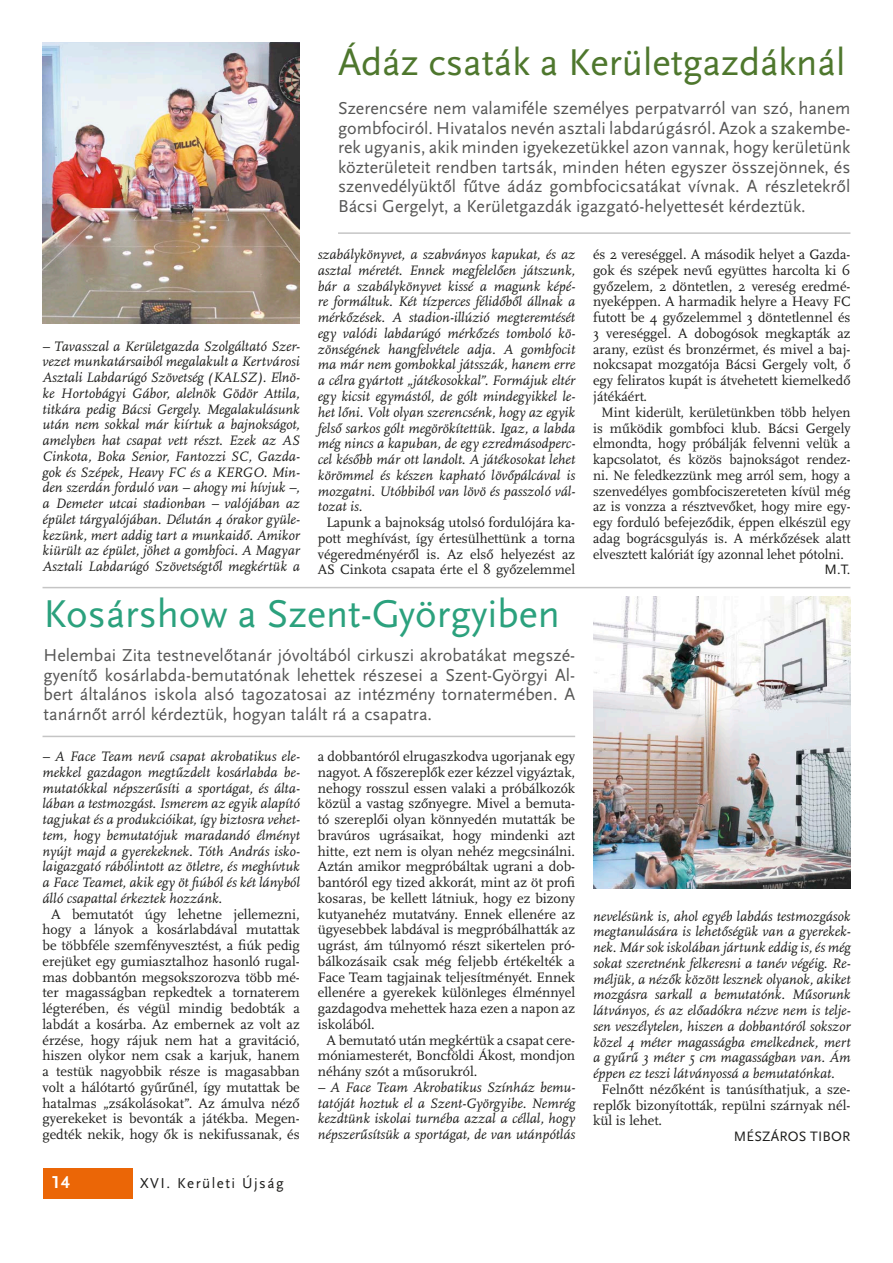
<style>
.page{position:relative;width:893px;height:1263px;background:#fff}
.page>*{position:absolute;margin:0;border:0;box-sizing:border-box;transform-origin:0 0}
.Cím_24{font:40.5px "Scala Sans Pro";color:#2ba17d}
.Cím_24-2{font:39px "Scala Sans Pro";color:#4e772d}
.Lead_13-15{font:18px/19.5px "Scala Sans Pro";color:#565655;text-align:justify}
.t1{font:700 18px "Scala Sans Pro";color:#fff}
.t2{font:15px "Scala Sans Pro";letter-spacing:.1em;color:#1c1c1a}
.Szöveg_Beljebb2p{font:14.25px/15.8px "Scala Pro";color:#1c1c1a;text-align:justify}
.Szöveg{font:italic 14.25px/15.8px "Scala Pro";color:#1c1c1a;text-align:justify}
.Szerző_jobbra{font:14.25px "Scala Sans Pro";letter-spacing:.01em;color:#1c1c1a}
.Szöveg_Beljebb2p-2{font:14.25px "Scala Sans Pro";color:#1c1c1a}
</style>
<div class="page">
<div style="left:44px;top:1168px;width:89px;height:31px;background:#eb6606"></div>
<img style="left:43px;top:43px;width:257px;height:280px">
<hr style="left:338px;top:232px;width:512px;height:2px;background:#c5c5c5">
<hr style="left:43px;top:587px;width:807px;height:1px;background:#c5c5c5">
<img style="left:593px;top:597px;width:257px;height:292px">
<hr style="left:43px;top:736px;width:532px;height:1px;background:#c5c5c5">
<p class="Szöveg" style="left:43px;top:338px;width:259px">– Tavasszal a Kerületgazda Szolgáltató Szer&shy;vezet munkatársaiból megalakult a Kertvárosi Asztali Labdarúgó Szövetség (KALSZ). Elnö&shy;ke Hortobágyi Gábor, alelnök Gödör Attila, titkára pedig Bácsi Gergely. Megalakulásunk után nem sokkal már kiírtuk a bajnokságot, amelyben hat csapat vett részt. Ezek az AS Cinkota, Boka Senior, Fantozzi SC, Gazda&shy;gok és Szépek, Heavy FC és a KERGO. Min&shy;den szerdán forduló van – ahogy mi hívjuk –, a Demeter utcai stadionban – valójában az épület tárgyalójában. Délután 4 órakor gyüle&shy;kezünk, mert addig tart a munkaidő. Amikor kiürült az épület, jöhet a gombfoci. A Magyar Asztali Labdarúgó Szövetségtől megkértük a</p>
<p class="Cím_24-2" style="left:338px;top:40px;width:509px">Ádáz csaták a Kerületgazdáknál</p>
<p class="Lead_13-15" style="left:338px;top:99px;width:514px">Szerencsére nem valamiféle személyes perpatvarról van szó, hanem gombfociról. Hivatalos nevén asztali labdarúgásról. Azok a szakembe&shy;rek ugyanis, akik minden igyekezetükkel azon vannak, hogy kerületünk közterületeit rendben tartsák, minden héten egyszer összejönnek, és szenvedélyüktől fűtve ádáz gombfocicsatákat vívnak. A részletekről Bácsi Gergelyt, a Kerületgazdák igazgató-helyettesét kérdeztük.</p>
<p class="Szöveg" style="left:318px;top:247px;width:259px">szabálykönyvet, a szabványos kapukat, és az asztal méretét. Ennek megfelelően játszunk, bár a szabálykönyvet kissé a magunk képé&shy;re formáltuk. Két tízperces félidőből állnak a mérkőzések. A stadion-illúzió megteremtését egy valódi labdarúgó mérkőzés tomboló kö&shy;zönségének hangfelvétele adja. A gombfocit ma már nem gombokkal játsszák, hanem erre a célra gyártott „játékosokkal”. Formájuk eltér egy kicsit egymástól, de gólt mindegyikkel le&shy;het lőni. Volt olyan szerencsénk, hogy az egyik felső sarkos gólt megörökítettük. Igaz, a labda még nincs a kapuban, de egy ezredmásodperc&shy;cel később már ott landolt. A játékosokat lehet körömmel és készen kapható lövőpálcával is mozgatni. Utóbbiból van lövö és passzoló vál&shy;tozat is.</p>
<p class="Szöveg_Beljebb2p" style="left:318px;top:515px;width:259px;text-align:center">Lapunk a bajnokság utolsó fordulójára ka&shy;pott meghívást, így értesülhettünk a torna végeredményéről is. Az első helyezést az AS Cinkota csapata érte el 8 győzelemmel</p>
<p class="Szöveg_Beljebb2p" style="left:593px;top:247px;width:259px">és 2 vereséggel. A második helyet a Gazda&shy;gok és szépek nevű együttes harcolta ki 6 győzelem, 2 döntetlen, 2 vereség eredmé&shy;nyeképpen. A harmadik helyre a Heavy FC futott be 4 győzelemmel 3 döntetlennel és 3 vereséggel. A dobogósok megkapták az arany, ezüst és bronzérmet, és mivel a baj&shy;nokcsapat mozgatója Bácsi Gergely volt, ő egy feliratos kupát is átvehetett kiemelkedő játékáért.</p>
<p class="Szöveg_Beljebb2p" style="left:593px;top:404px;width:259px;text-align:center">Mint kiderült, kerületünkben több helyen is működik gombfoci klub. Bácsi Gergely elmondta, hogy próbálják felvenni velük a kapcsolatot, és közös bajnokságot rendez&shy;ni. Ne feledkezzünk meg arról sem, hogy a szenvedélyes gombfociszereteten kívül még az is vonzza a résztvevőket, hogy mire egy&shy;egy forduló befejeződik, éppen elkészül egy adag bográcsgulyás is. A mérkőzések alatt elvesztett kalóriát így azonnal lehet pótolni.</p>
<p class="Szöveg_Beljebb2p-2" style="left:824px;top:561px;width:27px">M.T.</p>
<p class="Cím_24" style="left:44px;top:590px;width:518px">Kosárshow a Szent-Györgyiben</p>
<p class="Lead_13-15" style="left:44px;top:645px;width:533px">Helembai Zita testnevelőtanár jóvoltából cirkuszi akrobatákat megszé&shy;gyenítő kosárlabda-bemutatónak lehettek részesei a Szent-Györgyi Al&shy;bert általános iskola alsó tagozatosai az intézmény tornatermében. A tanárnőt arról kérdeztük, hogyan talált rá a csapatra.</p>
<p class="Szöveg" style="left:43px;top:748px;width:259px">– A Face Team nevű csapat akrobatikus ele&shy;mekkel gazdagon megtűzdelt kosárlabda be&shy;mutatókkal népszerűsíti a sportágat, és álta&shy;lában a testmozgást. Ismerem az egyik alapító tagjukat és a produkcióikat, így biztosra vehet&shy;tem, hogy bemutatójuk maradandó élményt nyújt majd a gyerekeknek. Tóth András isko&shy;laigazgató rábólintott az ötletre, és meghívtuk a Face Teamet, akik egy öt fiúból és két lányból álló csapattal érkeztek hozzánk.</p>
<p class="Szöveg_Beljebb2p" style="left:43px;top:906px;width:259px;text-align:center">A bemutatót úgy lehetne jellemezni, hogy a lányok a kosárlabdával mutattak be többféle szemfényvesztést, a fiúk pedig erejüket egy gumiasztalhoz hasonló rugal&shy;mas dobbantón megsokszorozva több mé&shy;ter magasságban repkedtek a tornaterem légterében, és végül mindig bedobták a labdát a kosárba. Az embernek az volt az érzése, hogy rájuk nem hat a gravitáció, hiszen olykor nem csak a karjuk, hanem a testük nagyobbik része is magasabban volt a hálótartó gyűrűnél, így mutattak be hatalmas „zsákolásokat”. Az ámulva néző gyerekeket is bevonták a játékba. Megen&shy;gedték nekik, hogy ők is nekifussanak, és</p>
<p class="t1" style="left:52px;top:1172px;width:19px">14</p>
<p class="t2" style="left:140px;top:1174px;width:145px">XVI. Kerületi Újság</p>
<p class="Szöveg_Beljebb2p" style="left:318px;top:749px;width:259px">a dobbantóról elrugaszkodva ugorjanak egy nagyot. A főszereplők ezer kézzel vigyáztak, nehogy rosszul essen valaki a próbálkozók közül a vastag szőnyegre. Mivel a bemuta&shy;tó szereplői olyan könnyedén mutatták be bravúros ugrásaikat, hogy mindenki azt hitte, ezt nem is olyan nehéz megcsinálni.<br>Aztán amikor megpróbáltak ugrani a dob&shy;bantóról egy tized akkorát, mint az öt profi kosaras, be kellett látniuk, hogy ez bizony kutyanehéz mutatvány. Ennek ellenére az ügyesebbek labdával is megpróbálhatták az ugrást, ám túlnyomó részt sikertelen pró&shy;bálkozásaik csak még feljebb értékelték a Face Team tagjainak teljesítményét. Ennek ellenére a gyerekek különleges élménnyel gazdagodva mehettek haza ezen a napon az iskolából.</p>
<p class="Szöveg_Beljebb2p" style="left:318px;top:1032px;width:259px;text-indent:9px">A bemutató után megkértük a csapat cere&shy;móniamesterét, Boncföldi Ákost, mondjon néhány szót a műsorukról.</p>
<p class="Szöveg" style="left:318px;top:1079px;width:259px">– A Face Team Akrobatikus Színház bemu&shy;tatóját hoztuk el a Szent-Györgyibe. Nemrég kezdtünk iskolai turnéba azzal a céllal, hogy népszerűsítsük a sportágat, de van utánpótlás</p>
<p class="Szöveg" style="left:593px;top:908px;width:259px">nevelésünk is, ahol egyéb labdás testmozgások megtanulására is lehetőségük van a gyerekek&shy;nek. Már sok iskolában jártunk eddig is, és még sokat szeretnénk felkeresni a tanév végéig. Re&shy;méljük, a nézők között lesznek olyanok, akiket mozgásra sarkall a bemutatónk. Műsorunk látványos, és az előadókra nézve nem is telje&shy;sen veszélytelen, hiszen a dobbantóról sokszor közel 4 méter magasságba emelkednek, mert a gyűrű 3 méter 5 cm magasságban van. Ám éppen ez teszi látványossá a bemutatónkat.</p>
<p class="Szöveg_Beljebb2p" style="left:593px;top:1081px;width:259px;text-indent:9px">Felnőtt nézőként is tanúsíthatjuk, a sze&shy;replők bizonyították, repülni szárnyak nél&shy;kül is lehet.</p>
<p class="Szerző_jobbra" style="left:734px;top:1128px;width:118px">MÉSZÁROS TIBOR</p>
</div>
